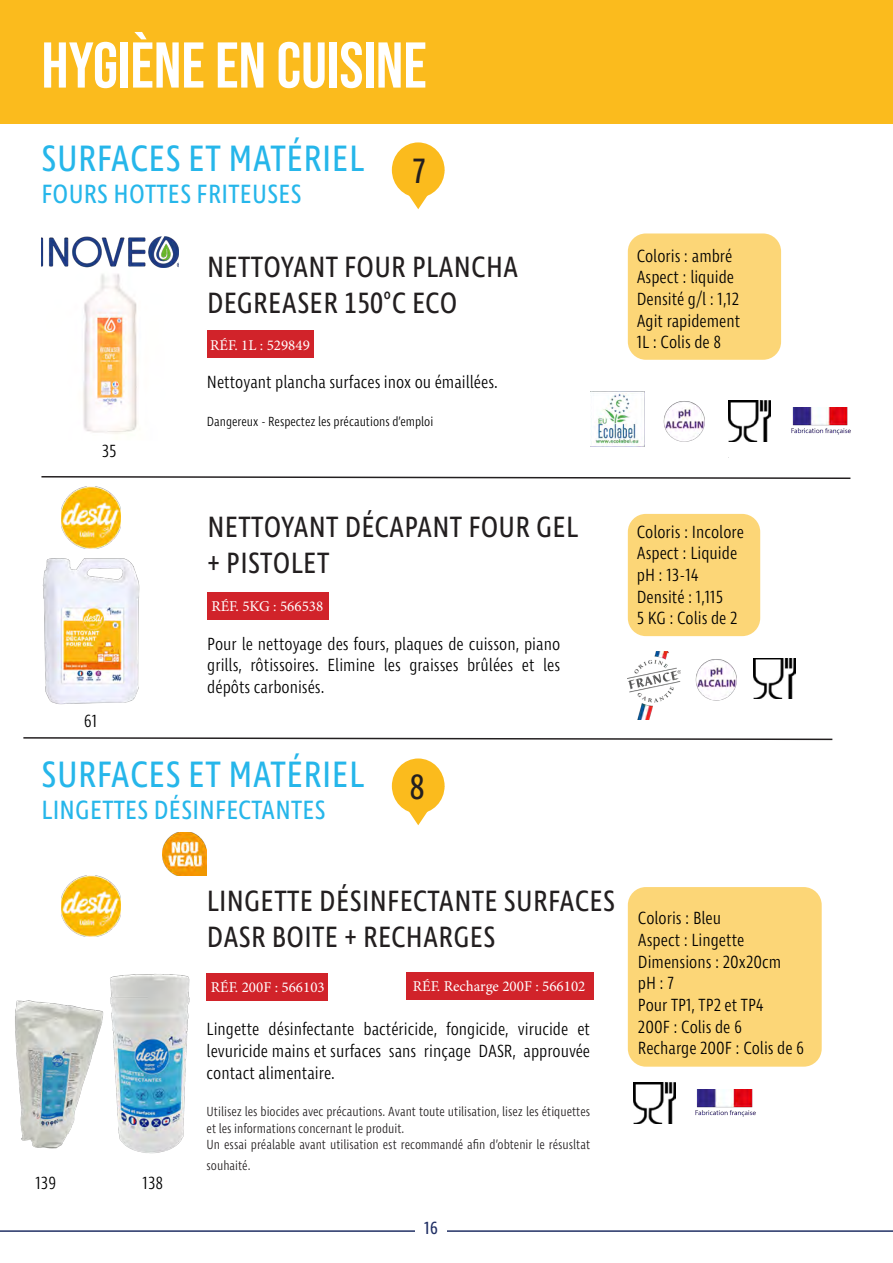
<style>
.page{position:relative;width:893px;height:1263px;background:#fff}
.page>*{position:absolute;margin:0;border:0;box-sizing:border-box;transform-origin:0 0}
.t1{font:64.5px "Bebas Neue";color:#fff}
.t2{font:37.5px "Ingra Cd";letter-spacing:.01em;color:#26b6ea}
.t3{font:36px "Ingra Cd";color:#231f20}
.t4{font:30px/36px "Ingra Cd";letter-spacing:.01em;color:#231f20}
.t5{font:27px "Ingra Cd";letter-spacing:.01em;color:#26b6ea}
.t6{font:300 18px/21.6px "Ingra Cd";color:#000}
.t7{font:18px "Ingra Cd";color:#213065}
.t8{font:15px "Minion Pro";color:#fff}
.t9{font:300 13.5px/16.2px "Ingra Cd";color:#231f20}
.t10{font:300 13.5px "Ingra Cd";color:#000}
</style>
<div class="page">
<hr style="left:0;top:1230px;width:893px;height:2px;background:#213065">
<div style="left:415px;top:1216px;width:31px;height:32px;background:#fff"></div>
<div style="left:0;top:0;width:893px;height:123px;background:#fbbb1d"></div>
<div style="left:207px;top:330px;width:107px;height:28px;background:#d1232a"></div>
<div style="left:628px;top:233px;width:153px;height:127px;background:#fcd677;border-radius:18px"></div>
<img style="left:590px;top:391px;width:54px;height:55px">
<svg style="left:41px;top:476px;width:810px;height:3px"></svg>
<img style="left:663px;top:400px;width:66px;height:42px">
<img style="left:729px;top:401px;width:41px;height:41px">
<img style="left:791px;top:407px;width:59px;height:28px">
<div style="left:207px;top:592px;width:122px;height:28px;background:#d1232a"></div>
<div style="left:628px;top:514px;width:132px;height:122px;background:#fcd677;border-radius:18px"></div>
<svg style="left:23px;top:737px;width:810px;height:4px"></svg>
<div style="left:207px;top:973px;width:121px;height:28px;background:#d1232a"></div>
<div style="left:628px;top:887px;width:194px;height:180px;background:#fcd677;border-radius:18px"></div>
<div style="left:406px;top:972px;width:187px;height:28px;background:#d1232a"></div>
<img style="left:633px;top:1083px;width:42px;height:41px">
<img style="left:696px;top:1089px;width:59px;height:28px">
<img style="left:61px;top:875px;width:60px;height:62px">
<img style="left:61px;top:487px;width:60px;height:61px">
<div style="left:392px;top:142px;width:53px;height:55px;background:#fbbb1d;border-radius:50%"></div>
<svg style="left:392px;top:170px;width:53px;height:39px"></svg>
<div style="left:392px;top:758px;width:53px;height:55px;background:#fbbb1d;border-radius:50%"></div>
<svg style="left:392px;top:786px;width:53px;height:39px"></svg>
<img style="left:83px;top:274px;width:54px;height:160px">
<img style="left:42px;top:558px;width:98px;height:147px">
<img style="left:628px;top:652px;width:52px;height:68px">
<img style="left:760px;top:658px;width:36px;height:41px">
<img style="left:695px;top:658px;width:65px;height:43px">
<img style="left:110px;top:974px;width:97px;height:179px">
<img style="left:15px;top:982px;width:111px;height:171px">
<img style="left:41px;top:237px;width:138px;height:31px">
<img style="left:162px;top:833px;width:45px;height:42px">
<h1 class="t1" style="left:41px;top:29px;width:387px">HYGIÈNE EN CUISINE</h1>
<h2 class="t2" style="left:42px;top:135px;width:324px">SURFACES ET MATÉRIEL</h2>
<h3 class="t5" style="left:42px;top:178px;width:262px">FOURS HOTTES FRITEUSES</h3>
<h3 class="t3" style="left:412px;top:149px;width:15px">7</h3>
<h3 class="t4" style="left:207px;top:251px;width:313px">NETTOYANT FOUR PLANCHA<br>DEGREASER 150°C ECO</h3>
<p class="t6" style="left:102px;top:441px;width:16px">35</p>
<p class="t6" style="left:84px;top:711px;width:15px">61</p>
<p class="t8" style="left:210px;top:335px;width:101px">RÉF. 1L : 529849</p>
<p class="t6" style="left:207px;top:372px;width:293px">Nettoyant plancha surfaces inox ou émaillées.</p>
<p class="t10" style="left:207px;top:413px;width:228px">Dangereux - Respectez les précautions d’emploi</p>
<h3 class="t4" style="left:207px;top:510px;width:373px">NETTOYANT DÉCAPANT FOUR GEL + PISTOLET</h3>
<p class="t8" style="left:211px;top:596px;width:113px">RÉF. 5KG : 566538</p>
<p class="t6" style="left:207px;top:634px;width:354px;text-align:justify">Pour le nettoyage des fours, plaques de cuisson, piano grills, rôtissoires. Elimine les graisses brûlées et les dépôts carbonisés.</p>
<h2 class="t2" style="left:42px;top:751px;width:324px">SURFACES ET MATÉRIEL</h2>
<h3 class="t5" style="left:42px;top:794px;width:286px">LINGETTES DÉSINFECTANTES</h3>
<h3 class="t3" style="left:409px;top:765px;width:18px">8</h3>
<p class="t6" style="left:637px;top:246px;width:105px">Coloris : ambré<br>Aspect : liquide<br>Densité g/l : 1,12<br>Agit rapidement<br>1L : Colis de 8</p>
<p class="t6" style="left:637px;top:522px;width:109px">Coloris : Incolore<br>Aspect : Liquide pH : 13-14<br>Densité : 1,115<br>5 KG : Colis de 2</p>
<p class="t6" style="left:35px;top:1173px;width:22px">139</p>
<p class="t6" style="left:142px;top:1173px;width:22px">138</p>
<h3 class="t4" style="left:207px;top:884px;width:410px">LINGETTE DÉSINFECTANTE SURFACES<br>DASR BOITE + RECHARGES</h3>
<p class="t8" style="left:413px;top:976px;width:174px">RÉF. Recharge 200F : 566102</p>
<p class="t8" style="left:211px;top:978px;width:115px">RÉF. 200F : 566103</p>
<p class="t6" style="left:207px;top:1019px;width:385px;text-align:justify">Lingette désinfectante bactéricide, fongicide, virucide et levuricide mains et surfaces sans rinçage DASR, approuvée contact alimentaire.</p>
<p class="t9" style="left:207px;top:1104px;width:385px">Utilisez les biocides avec précautions. Avant toute utilisation, lisez les étiquettes et les informations concernant le produit.<br>Un essai préalable avant utilisation est recommandé afin d’obtenir le résusltat</p>
<p class="t9" style="left:207px;top:1158px;width:45px">souhaité.</p>
<p class="t7" style="left:424px;top:1217px;width:15px">16</p>
<p class="t6" style="left:638px;top:908px;width:168px">Coloris : Bleu<br>Aspect : Lingette<br>Dimensions : 20x20cm<br>pH : 7<br>Pour TP1, TP2 et TP4<br>200F : Colis de 6<br>Recharge 200F : Colis de 6</p>
</div>
